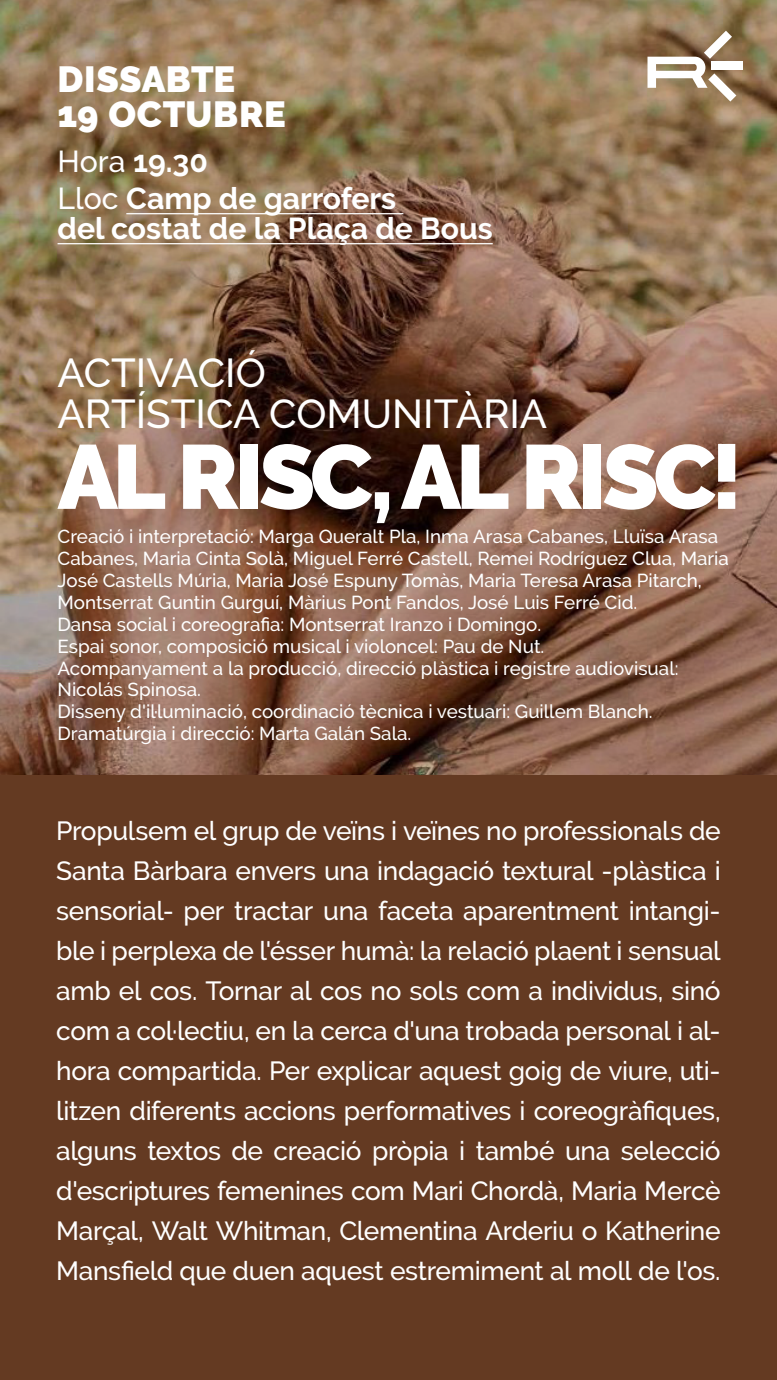
<style>
.page{position:relative;width:777px;height:1380px;background:#fff}
.page>*{position:absolute;margin:0;border:0;box-sizing:border-box;transform-origin:0 0}
.t1{font:900 90.56px "Raleway";letter-spacing:-.05em;color:#fff}
.t2{font:500 40.25px/41.7px "Raleway";color:#fff}
.t3{font:900 36.25px "Raleway";letter-spacing:.015em;color:#fff}
.t4{font:700 30.19px/36.2px "Raleway";color:#fff}
.t5{font:500 26.25px/40px "Raleway";letter-spacing:-.015em;color:#fff;text-align:justify}
.t6{font:500 18.75px/21.9px "Raleway";color:#fff}
.s1{font-weight:500}
</style>
<div class="page">
<img style="left:0;top:0;width:776px;height:776px">
<hr style="left:126px;top:213px;width:277px;height:1px;background:#fff">
<hr style="left:58px;top:243px;width:434px;height:1px;background:#fff">
<div style="left:710px;top:62px;width:32px;height:8px;background:#fff"></div>
<svg style="left:647px;top:31px;width:89px;height:71px"></svg>
<div style="left:0;top:776px;width:776px;height:604px;background:#643a22"></div>
<p class="t3" style="left:58px;top:58px;width:179px">DISSABTE</p>
<p class="t3" style="left:58px;top:93px;width:230px">19 OCTUBRE</p>
<p class="t4" style="left:58px;top:144px;width:340px"><span class="s1">Hora</span> 19.30<br><span class="s1">Lloc</span> Camp de garrofers</p>
<p class="t4" style="left:58px;top:210px;width:436px">del costat de la Plaça de Bous</p>
<p class="t2" style="left:58px;top:352px;width:491px">ACTIVACIÓ<br>ARTÍSTICA COMUNITÀRIA</p>
<p class="t1" style="left:58px;top:424px;width:686px">AL RISC,AL RISC!</p>
<p class="t6" style="left:58px;top:526px;width:672px">Creació i interpretació: Marga Queralt Pla, Inma Arasa Cabanes, Lluïsa Arasa Cabanes, Maria Cinta Solà, Miguel Ferré Castell, Remei Rodríguez Clua, Maria José Castells Múria, Maria José Espuny Tomàs, Maria Teresa Arasa Pitarch, Montserrat Guntin Gurguí, Màrius Pont Fandos, José Luis Ferré Cid.</p>
<p class="t6" style="left:58px;top:613px;width:485px">Dansa social i coreografia: Montserrat Iranzo i Domingo.</p>
<p class="t6" style="left:58px;top:635px;width:488px">Espai sonor, composició musical i violoncel: Pau de Nut.</p>
<p class="t6" style="left:58px;top:657px;width:622px">Acompanyament a la producció, direcció plàstica i registre audiovisual:<br>Nicolás Spinosa.</p>
<p class="t6" style="left:58px;top:701px;width:596px">Disseny d'il·luminació, coordinació tècnica i vestuari: Guillem Blanch.</p>
<p class="t6" style="left:58px;top:723px;width:355px">Dramatúrgia i direcció: Marta Galán Sala.</p>
<p class="t5" style="left:56px;top:810px;width:665px">Propulsem el grup de veïns i veïnes no professionals de Santa Bàrbara envers una indagació textural -plàstica i sensorial- per tractar una faceta aparentment intangi&shy;ble i perplexa de l'ésser humà: la relació plaent i sensual amb el cos. Tornar al cos no sols com a individus, sinó com a col·lectiu, en la cerca d'una trobada personal i al&shy;hora compartida. Per explicar aquest goig de viure, uti&shy;litzen diferents accions performatives i coreogràfiques, alguns textos de creació pròpia i també una selecció d'escriptures femenines com Mari Chordà, Maria Mercè Marçal, Walt Whitman, Clementina Arderiu o Katherine Mansfield que duen aquest estremiment al moll de l'os.</p>
</div>
